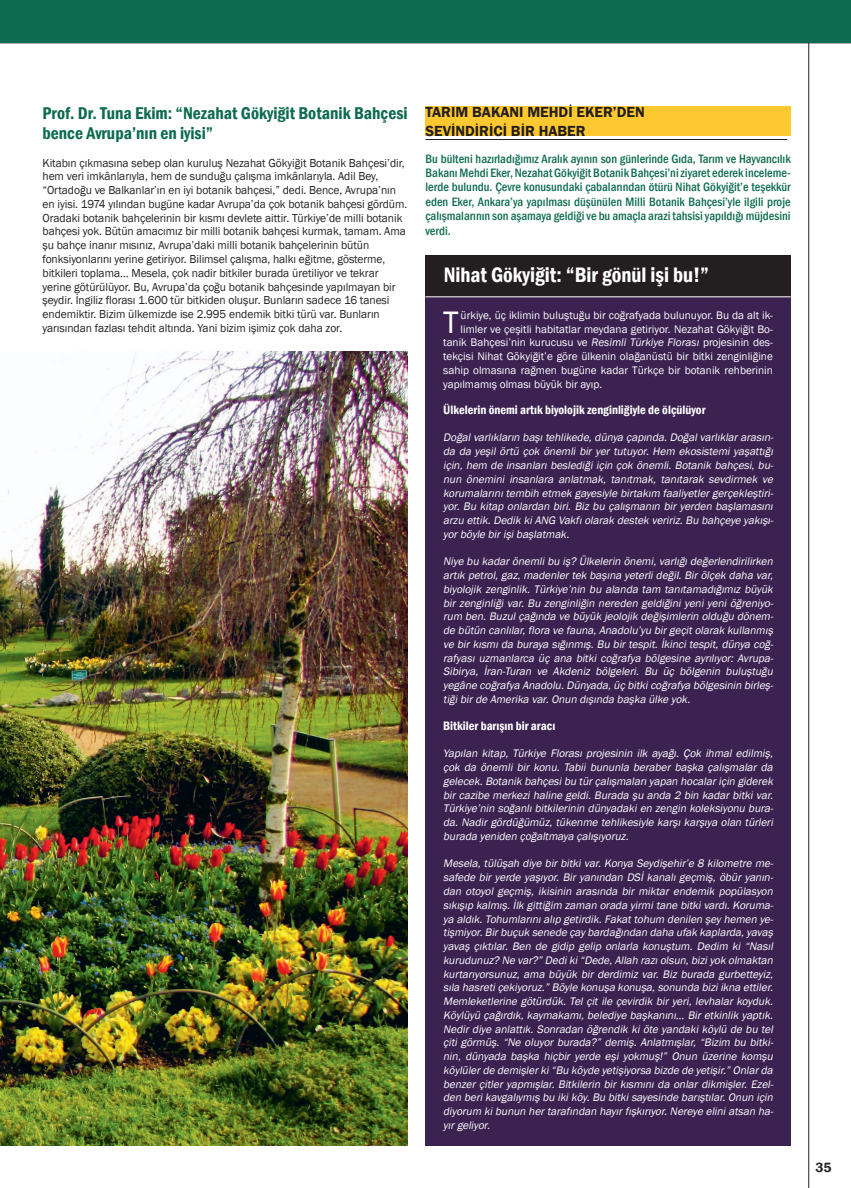
<style>
.page{position:relative;width:851px;height:1188px;background:#fff}
.page>*{position:absolute;margin:0;border:0;box-sizing:border-box;transform-origin:0 0}
.HABER_KUTU_YAZI{font:31.88px "Franklin Gothic";color:#fff}
.t1{font:600 condensed 21.5px "Franklin Gothic";color:#fff}
.Anayazi{font:600 condensed 17.5px "Franklin Gothic";color:#0d6b4f}
.Baslik{font:600 15px "Franklin Gothic";color:#231f20}
.t2{font:600 13.75px "Franklin Gothic";color:#231f20}
.Anayazi-2{font:500 condensed 12.5px/14.4px "Franklin Gothic";color:#0d6b4f;text-align:justify}
.HABER_KUTU_YAZI-2{font:600 condensed 12.5px "Franklin Gothic";color:#fff}
.HABER_KUTU_YAZI-3{font:11.88px/13.8px "Franklin Gothic";letter-spacing:-.005em;color:#231f20}
.HABER_KUTU_YAZI-4{font:italic 11.25px/13.8px "Franklin Gothic";color:#fff;text-align:justify}
.HABER_KUTU_YAZI-5{font:11.25px "Franklin Gothic";color:#fff}
.s1{font-style:italic}
</style>
<div class="page">
<hr style="left:0;top:43px;width:850px;height:1px;background:#231f20">
<div style="left:0;top:0;width:850px;height:43px;background:#0d6b4f"></div>
<hr style="left:808px;top:43px;width:1px;height:1144px;background:#231f20">
<img style="left:0;top:351px;width:407px;height:793px">
<div style="left:425px;top:106px;width:365px;height:30px;background:#fec830"></div>
<hr style="left:425px;top:139px;width:362px;height:1px;background:#231f20">
<div style="left:425px;top:255px;width:365px;height:889px;background:#3b2251"></div>
<div style="left:425px;top:255px;width:365px;height:42px;background:#231f20"></div>
<hr style="left:425px;top:296px;width:365px;height:1px;background:#fff">
<p class="Anayazi" style="left:43px;top:101px;width:366px">Prof. Dr. Tuna Ekim: “Nezahat Gökyiğit Botanik Bahçesi</p>
<p class="Anayazi" style="left:43px;top:121px;width:172px">bence Avrupa’nın en iyisi”</p>
<p class="HABER_KUTU_YAZI-3" style="left:43px;top:156px;width:366px">Kitabın çıkmasına sebep olan kuruluş Nezahat Gökyiğit Botanik Bahçesi’dir, hem veri imkânlarıyla, hem de sunduğu çalışma imkânlarıyla. Adil Bey, “Ortadoğu ve Balkanlar’ın en iyi botanik bahçesi,” dedi. Bence, Avrupa’nın en iyisi. 1974 yılından bugüne kadar Avrupa’da çok botanik bahçesi gördüm.<br>Oradaki botanik bahçelerinin bir kısmı devlete aittir. Türkiye’de milli botanik bahçesi yok. Bütün amacımız bir milli botanik bahçesi kurmak, tamam. Ama şu bahçe inanır mısınız, Avrupa’daki milli botanik bahçelerinin bütün fonksiyonlarını yerine getiriyor. Bilimsel çalışma, halkı eğitme, gösterme, bitkileri toplama… Mesela, çok nadir bitkiler burada üretiliyor ve tekrar yerine götürülüyor. Bu, Avrupa’da çoğu botanik bahçesinde yapılmayan bir şeydir. İngiliz florası 1.600 tür bitkiden oluşur. Bunların sadece 16 tanesi endemiktir. Bizim ülkemizde ise 2.995 endemik bitki türü var. Bunların yarısından fazlası tehdit altında. Yani bizim işimiz çok daha zor.</p>
<p class="Baslik" style="left:425px;top:103px;width:221px">TARIM BAKANI MEHDİ EKER’DEN</p>
<p class="Baslik" style="left:425px;top:121px;width:162px">SEVİNDİRİCİ BİR HABER</p>
<p class="Anayazi-2" style="left:425px;top:151px;width:366px">Bu bülteni hazırladığımız Aralık ayının son günlerinde Gıda, Tarım ve Hayvancılık Bakanı Mehdi Eker, Nezahat Gökyiğit Botanik Bahçesi’ni ziyaret ederek inceleme&shy;lerde bulundu. Çevre konusundaki çabalarından ötürü Nihat Gökyiğit’e teşekkür eden Eker, Ankara’ya yapılması düşünülen Milli Botanik Bahçesi’yle ilgili proje çalışmalarının son aşamaya geldiği ve bu amaçla arazi tahsisi yapıldığı müjdesini verdi.</p>
<p class="t1" style="left:443px;top:261px;width:267px">Nihat Gökyiğit: “Bir gönül işi bu!”</p>
<p class="HABER_KUTU_YAZI" style="left:443px;top:302px;width:17px">T</p>
<p class="HABER_KUTU_YAZI-5" style="left:460px;top:308px;width:314px">ürkiye, üç iklimin buluştuğu bir coğrafyada bulunuyor. Bu da alt ik-</p>
<p class="HABER_KUTU_YAZI-5" style="left:460px;top:322px;width:314px">limler ve çeşitli habitatlar meydana getiriyor. Nezahat Gökyiğit Bo-</p>
<p class="HABER_KUTU_YAZI-5" style="left:443px;top:335px;width:331px">tanik Bahçesi’nin kurucusu ve <span class="s1">Resimli Türkiye Florası</span> projesinin des-</p>
<p class="HABER_KUTU_YAZI-5" style="left:443px;top:349px;width:331px">tekçisi Nihat Gökyiğit’e göre ülkenin olağanüstü bir bitki zenginliğine</p>
<p class="HABER_KUTU_YAZI-5" style="left:443px;top:363px;width:331px">sahip olmasına rağmen bugüne kadar Türkçe bir botanik rehberinin</p>
<p class="HABER_KUTU_YAZI-5" style="left:443px;top:377px;width:160px">yapılmamış olması büyük bir ayıp.</p>
<p class="HABER_KUTU_YAZI-2" style="left:443px;top:401px;width:264px">Ülkelerin önemi artık biyolojik zenginliğiyle de ölçülüyor</p>
<p class="HABER_KUTU_YAZI-4" style="left:443px;top:431px;width:334px">Doğalvarlıkların başıtehlikede,dünya çapında.Doğalvarlıklararasın&shy;da da yeşil örtü çok önemli bir yer tutuyor. Hem ekosistemi yaşattığı için, hem de insanları beslediği için çok önemli. Botanik bahçesi, bu&shy;nun önemini insanlara anlatmak, tanıtmak, tanıtarak sevdirmek ve korumalarınıtembih etmek gayesiyle birtakım faaliyetlergerçekleştiri&shy;yor. Bu kitap onlardan biri. Biz bu çalışmanın bir yerden başlamasını arzu ettik.Dedik kiANG Vakfıolarak destek veririz.Bu bahçeye yakışı&shy;yorböyle birişibaşlatmak.</p>
<p class="HABER_KUTU_YAZI-4" style="left:443px;top:554px;width:334px">Niye bu kadarönemlibu iş? Ülkelerin önemi,varlığıdeğerlendirilirken artık petrol,gaz,madenlertek başına yeterlideğil.Birölçek daha var, biyolojik zenginlik. Türkiye’nin bu alanda tam tanıtamadığımız büyük bir zenginliği var. Bu zenginliğin nereden geldiğini yeni yeni öğreniyo&shy;rum ben.Buzulçağında ve büyük jeoloj ik değişimlerin olduğu dönem&shy;de bütün canlılar,flora ve fauna,Anadolu’yu birgeçitolarak kullanmış ve bir kısmı da buraya sığınmış. Bu bir tespit. İkinci tespit, dünya coğ&shy;rafyası uzmanlarca üç ana bitki coğrafya bölgesine ayrılıyor: Avrupa-Sibirya, İran-Turan ve Akdeniz bölgeleri. Bu üç bölgenin buluştuğu yegâne coğrafya Anadolu.Dünyada,üç bitkicoğrafya bölgesinin birleş&shy;tiğibirde Amerika var.Onun dışında başka ülke yok.</p>
<p class="HABER_KUTU_YAZI-2" style="left:443px;top:717px;width:114px">Bitkiler barışın bir aracı</p>
<p class="HABER_KUTU_YAZI-4" style="left:443px;top:746px;width:334px">Yapılan kitap, Türkiye Florası projesinin ilk ayağı. Çok ihmal edilmiş, çok da önemli bir konu. Tabii bununla beraber başka çalışmalar da gelecek.Botanik bahçesibu türçalışmalarıyapan hocalariçin giderek bir cazibe merkezi haline geldi. Burada şu anda 2 bin kadar bitki var.<br>Türkiye’nin soğanlı bitkilerinin dünyadaki en zengin koleksiyonu bura&shy;da. Nadir gördüğümüz, tükenme tehlikesiyle karşı karşıya olan türleri burada yeniden çoğaltmaya çalışıyoruz.</p>
<p class="HABER_KUTU_YAZI-4" style="left:443px;top:856px;width:334px">Mesela, tülüşah diye bir bitki var. Konya Seydişehir’e 8 kilometre me&shy;safede bir yerde yaşıyor. Bir yanından DSİ kanalı geçmiş, öbür yanın&shy;dan otoyol geçmiş, ikisinin arasında bir miktar endemik popülasyon sıkışıp kalmış.İlk gittiğim zaman orada yirmitane bitkivardı.Koruma&shy;ya aldık.Tohumlarınıalıp getirdik.Fakattohum denilen şeyhemen ye&shy;tişmiyor.Birbuçuk senede çaybardağından daha ufak kaplarda,yavaş yavaş çıktılar. Ben de gidip gelip onlarla konuştum. Dedim ki “Nasıl kurudunuz? Ne var?”Dediki“Dede,Allah razıolsun,biziyok olmaktan kurtarıyorsunuz, ama büyük bir derdimiz var. Biz burada gurbetteyiz, sıla hasretiçekiyoruz.”Böyle konuşa konuşa,sonunda biziikna ettiler.<br>Memleketlerine götürdük. Tel çit ile çevirdik bir yeri, levhalar koyduk.<br>Köylüyü çağırdık, kaymakamı, belediye başkanını… Bir etkinlik yaptık.<br>Nedir diye anlattık. Sonradan öğrendik ki öte yandaki köylü de bu tel çiti görmüş. “Ne oluyor burada?” demiş. Anlatmışlar, “Bizim bu bitki&shy;nin, dünyada başka hiçbir yerde eşi yokmuş!” Onun üzerine komşu köylülerde demişlerki“Bu köyde yetişiyorsa bizde de yetişir.”Onlarda benzer çitler yapmışlar. Bitkilerin bir kısmını da onlar dikmişler. Ezel&shy;den berikavgalıymış bu ikiköy.Bu bitkisayesinde barıştılar.Onun için diyorum kibunun hertarafından hayırfışkırıyor.Nereye eliniatsan ha&shy;yırgeliyor.</p>
<p class="t2" style="left:815px;top:1158px;width:18px">35</p>
</div>
